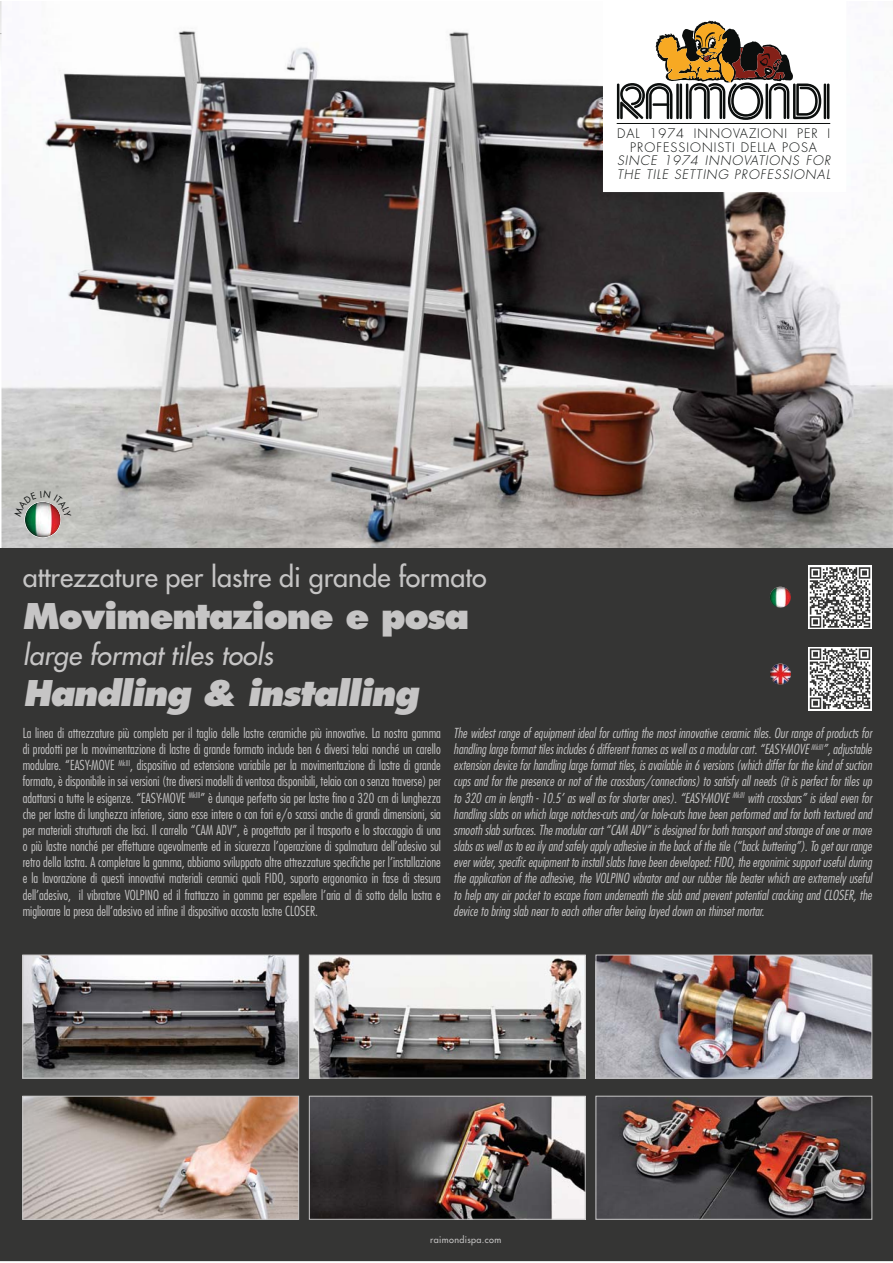
<style>
.page{position:relative;width:893px;height:1263px;background:#fff}
.page>*{position:absolute;margin:0;border:0;box-sizing:border-box;transform-origin:0 0}
.t1{font:800 34.5px "Futura";letter-spacing:-.04em;color:#c6c5c5}
.t2{font:italic 800 34.5px "Futura";letter-spacing:-.04em;color:#c6c5c5}
.t3{font:27px "Futura";color:#c6c5c5}
.t4{font:italic 27px "Futura";color:#c6c5c5}
.t5{font:300 condensed 13.5px/16.2px "Futura";color:#c6c5c5;text-align:justify}
.t6{font:italic 300 condensed 13.5px/16.2px "Futura";color:#c6c5c5;text-align:justify}
.t7{font:italic 300 12.75px/13.5px "Futura";letter-spacing:.08em;color:#0b0e0d}
.t8{font:300 12.75px/13.5px "Futura";letter-spacing:.08em;color:#0b0e0d;text-align:center}
.t9{font:9px "Futura";letter-spacing:.04em;color:#c6c5c5}
</style>
<div class="page">
<hr style="left:0;top:33px;width:847px;height:1px;background:#b2b2b1">
<img style="left:1px;top:1px;width:892px;height:548px">
<div style="left:0;top:549px;width:893px;height:712px;background:#353534"></div>
<img style="left:770px;top:587px;width:19px;height:21px">
<img style="left:770px;top:664px;width:19px;height:21px">
<div style="left:603px;top:1px;width:243px;height:191px;background:#fff"></div>
<svg style="left:617px;top:21px;width:213px;height:99px"></svg>
<hr style="left:617px;top:123px;width:213px;height:1px;background:#0b0e0d">
<svg style="left:25px;top:502px;width:36px;height:36px"></svg>
<img style="left:25px;top:517px;width:33px;height:20px">
<svg style="left:808px;top:566px;width:64px;height:63px"></svg>
<svg style="left:810px;top:567px;width:60px;height:61px"></svg>
<svg style="left:808px;top:647px;width:64px;height:64px"></svg>
<svg style="left:810px;top:649px;width:60px;height:60px"></svg>
<img style="left:25px;top:957px;width:272px;height:119px">
<div style="left:23px;top:955px;width:276px;height:123px;border:1px solid #c6c5c5"></div>
<img style="left:311px;top:1098px;width:272px;height:119px">
<div style="left:309px;top:1096px;width:276px;height:123px;border:1px solid #c6c5c5"></div>
<img style="left:311px;top:957px;width:272px;height:119px">
<div style="left:309px;top:955px;width:276px;height:123px;border:1px solid #c6c5c5"></div>
<img style="left:25px;top:1098px;width:272px;height:119px">
<div style="left:23px;top:1096px;width:276px;height:123px;border:1px solid #c6c5c5"></div>
<img style="left:598px;top:1098px;width:272px;height:119px">
<div style="left:596px;top:1096px;width:276px;height:123px;border:1px solid #c6c5c5"></div>
<img style="left:598px;top:957px;width:272px;height:119px">
<div style="left:596px;top:955px;width:276px;height:123px;border:1px solid #c6c5c5"></div>
<svg style="left:14px;top:491px;width:57px;height:26px"></svg>
<p class="t8" style="left:617px;top:128px;width:215px">DAL 1974 INNOVAZIONI PER I<br>PROFESSIONISTI DELLA POSA</p>
<p class="t7" style="left:617px;top:155px;width:215px">SINCE 1974 INNOVATIONS FOR<br>THE TILE SETTING PROFESSIONAL</p>
<h2 class="t3" style="left:23px;top:564px;width:465px">attrezzature per lastre di grande formato</h2>
<h1 class="t1" style="left:23px;top:601px;width:448px">Movimentazione e posa</h1>
<h2 class="t4" style="left:23px;top:641px;width:252px">large format tiles tools</h2>
<h1 class="t2" style="left:23px;top:678px;width:397px">Handling &amp; installing</h1>
<p class="t5" style="left:23px;top:726px;width:420px">La linea di attrezzature più completa per il taglio delle lastre ceramiche più innovative. La nostra gamma di prodotti per la movimentazione di lastre di grande formato include ben 6 diversi telai nonché un carello modulare. “EASY-MOVE <sup>MkIII</sup>, dispositivo ad estensione variabile per la movimentazione di lastre di grande formato, è disponibile in sei versioni (tre diversi modelli di ventosa disponibili, telaio con o senza traverse) per adattarsi a tutte le esigenze. “EASY-MOVE <sup>MkIII</sup>” è dunque perfetto sia per lastre fino a 320 cm di lunghezza che per lastre di lunghezza inferiore, siano esse intere o con fori e/o scassi anche di grandi dimensioni, sia per materiali strutturati che lisci. Il carrello “CAM ADV”, è progettato per il trasporto e lo stoccaggio di una o più lastre nonché per effettuare agevolmente ed in sicurezza l’operazione di spalmatura dell’adesivo sul retro della lastra. A completare la gamma, abbiamo sviluppato altre attrezzature specifiche per l’installazione e la lavorazione di questi innovativi materiali ceramici quali FIDO, suporto ergonomico in fase di stesura dell’adesivo, il vibratore VOLPINO ed il frattazzo in gomma per espellere l’aria al di sotto della lastra e migliorare la presa dell’adesivo ed infine il dispositivo accosta lastre CLOSER.</p>
<p class="t6" style="left:454px;top:726px;width:420px">The widest range of equipment ideal for cutting the most innovative ceramic tiles. Our range of products for handling large format tiles includes 6 different frames as well as a modular cart. “EASY-MOVE <sup>MkIII</sup>”, adjustable extension device for handling large format tiles, is available in 6 versions (which differ for the kind of suction cups and for the presence or not of the crossbars/connections) to satisfy all needs (it is perfect for tiles up to 320 cm in length - 10.5’ as well as for shorter ones). “EASY-MOVE <sup>MkIII</sup> with crossbars” is ideal even for handling slabs on which large notches-cuts and/or hole-cuts have been performed and for both textured and smooth slab surfaces. The modular cart “CAM ADV” is designed for both transport and storage of one or more slabs as well as to ea ily and safely apply adhesive in the back of the tile (“back buttering”). To get our range ever wider, specific equipment to install slabs have been developed: FIDO, the ergonimic support useful during the application of the adhesive, the VOLPINO vibrator and our rubber tile beater which are extremely useful to help any air pocket to escape from underneath the slab and prevent potential cracking and CLOSER, the device to bring slab near to each other after being layed down on thinset mortar.</p>
<p class="t9" style="left:430px;top:1236px;width:73px">raimondispa.com</p>
</div>
